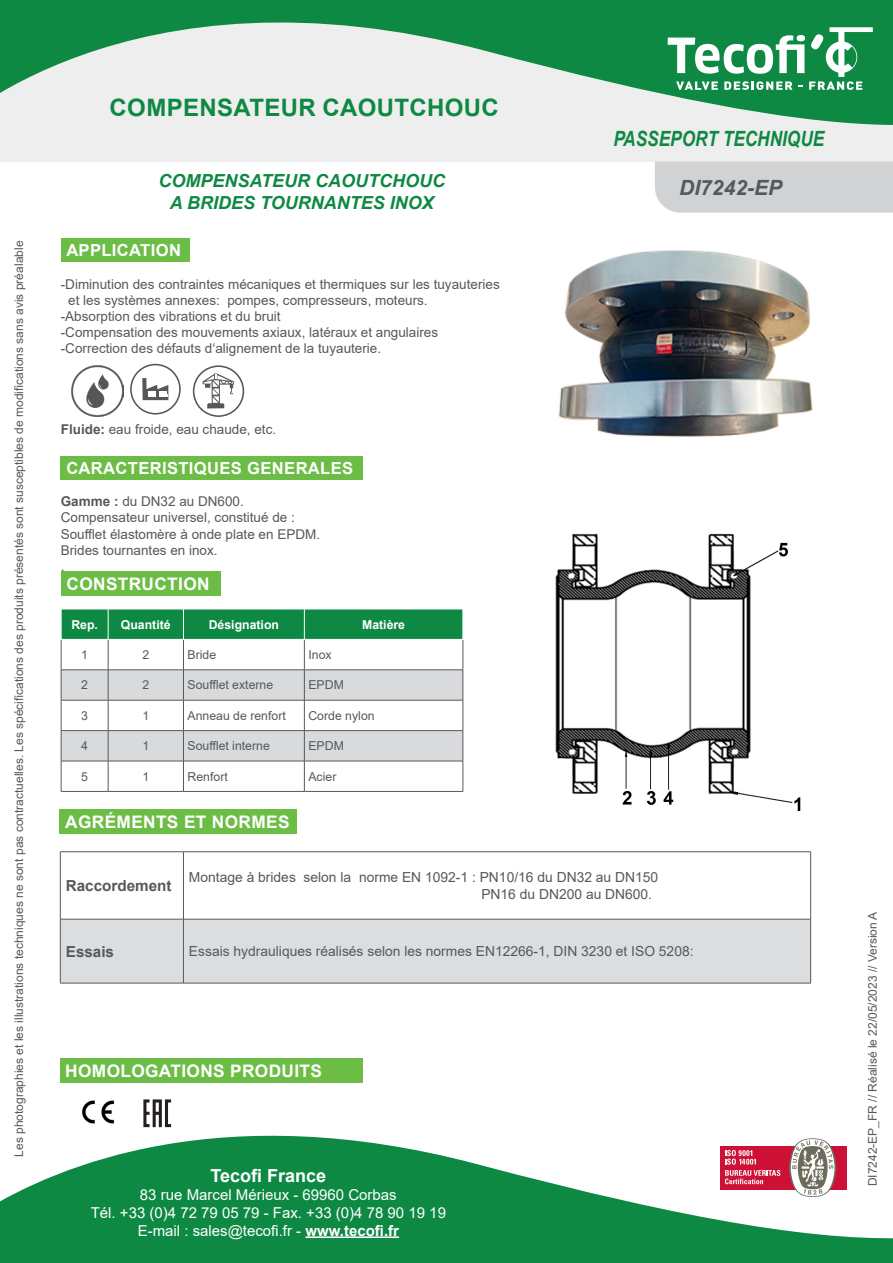
<style>
.page{position:relative;width:893px;height:1263px;background:#fff}
.page>*{position:absolute;margin:0;border:0;box-sizing:border-box;transform-origin:0 0}
.t1{font:700 24px "Arial";letter-spacing:.015em;color:#0e8943}
.t2{font:italic 700 21px "Arial Narrow";color:#0e8943}
.t3{font:italic 700 21px "Arial";color:#57585a}
.t4{font:italic 700 18px/21.6px "Arial";color:#0e8943;text-align:center}
.t5{font:700 18px "Arial";color:#fff}
.t6{font:700 17.25px "Arial";letter-spacing:.02em;color:#fff}
.t7{font:700 16.65px "Arial";letter-spacing:.02em;color:#fff}
.t8{font:700 15.15px "Arial";color:#57585a}
.t9{font:15px/18px "Arial";color:#fff;text-align:center}
.t10{font:13.8px "Arial";color:#57585a}
.t11{font:13.5px/16.2px "Arial";color:#57585a}
.t12{font:12.3px "Arial";color:#57585a}
.t13{font:700 12.3px "Arial";color:#fff}
.t14{font:12px "Arial";color:#57585a}
.s1{font-weight:700}
</style>
<div class="page">
<div style="left:0;top:0;width:893px;height:162px;background:#eee"></div>
<div style="left:655px;top:162px;width:238px;height:51px;background:#d1d2d4"></div>
<svg style="left:0;top:0;width:893px;height:125px"></svg>
<svg style="left:0;top:1135px;width:893px;height:128px;fill:#0e8943"></svg>
<hr style="left:305px;top:1236px;width:94px;height:2px;background:#fff">
<svg style="left:668px;top:27px;width:205px;height:63px;background:#59ad7d"></svg>
<svg style="left:708px;top:1135px;width:150px;height:63px"></svg>
<div style="left:61px;top:239px;width:128px;height:23px;background:#6cbd45"></div>
<div style="left:61px;top:456px;width:302px;height:23px;background:#6cbd45"></div>
<img style="left:72px;top:365px;width:51px;height:52px">
<div style="left:193px;top:365px;width:51px;height:52px;border:2px solid #585656;border-radius:50%"></div>
<svg style="left:203px;top:373px;width:31px;height:35px"></svg>
<img style="left:558px;top:250px;width:255px;height:187px">
<div style="left:60px;top:1058px;width:302px;height:24px;background:#6cbd45"></div>
<div style="left:130px;top:364px;width:51px;height:50px;border:2px solid #585656;border-radius:50%"></div>
<svg style="left:142px;top:378px;width:26px;height:22px"></svg>
<div style="left:61px;top:571px;width:159px;height:24px;background:#6cbd45"></div>
<img style="left:82px;top:1100px;width:33px;height:24px">
<svg style="left:143px;top:1099px;width:28px;height:28px"></svg>
<img style="left:555px;top:533px;width:246px;height:278px">
<div style="left:62px;top:610px;width:401px;height:29px;background:#0e8943"></div>
<svg style="left:62px;top:640px;width:401px;height:151px"></svg>
<svg style="left:62px;top:670px;width:401px;height:91px"></svg>
<hr style="left:61px;top:640px;width:1px;height:30px;background:#57585a">
<hr style="left:108px;top:640px;width:1px;height:30px;background:#57585a">
<hr style="left:183px;top:640px;width:1px;height:30px;background:#57585a">
<hr style="left:304px;top:640px;width:1px;height:30px;background:#57585a">
<hr style="left:463px;top:640px;width:1px;height:30px;background:#57585a">
<hr style="left:61px;top:669px;width:47px;height:1px;background:#57585a">
<hr style="left:61px;top:670px;width:1px;height:30px;background:#57585a">
<hr style="left:108px;top:669px;width:75px;height:1px;background:#57585a">
<hr style="left:108px;top:670px;width:1px;height:30px;background:#57585a">
<hr style="left:183px;top:669px;width:121px;height:1px;background:#57585a">
<hr style="left:183px;top:670px;width:1px;height:30px;background:#57585a">
<hr style="left:304px;top:669px;width:159px;height:1px;background:#57585a">
<hr style="left:304px;top:670px;width:1px;height:30px;background:#57585a">
<hr style="left:463px;top:670px;width:1px;height:30px;background:#57585a">
<hr style="left:61px;top:700px;width:47px;height:1px;background:#57585a">
<hr style="left:61px;top:700px;width:1px;height:30px;background:#57585a">
<hr style="left:108px;top:700px;width:75px;height:1px;background:#57585a">
<hr style="left:108px;top:700px;width:1px;height:30px;background:#57585a">
<hr style="left:183px;top:700px;width:121px;height:1px;background:#57585a">
<hr style="left:183px;top:700px;width:1px;height:30px;background:#57585a">
<hr style="left:304px;top:700px;width:159px;height:1px;background:#57585a">
<hr style="left:304px;top:700px;width:1px;height:30px;background:#57585a">
<hr style="left:463px;top:700px;width:1px;height:30px;background:#57585a">
<hr style="left:61px;top:730px;width:47px;height:1px;background:#57585a">
<hr style="left:61px;top:731px;width:1px;height:30px;background:#57585a">
<hr style="left:108px;top:730px;width:75px;height:1px;background:#57585a">
<hr style="left:108px;top:731px;width:1px;height:30px;background:#57585a">
<hr style="left:183px;top:730px;width:121px;height:1px;background:#57585a">
<hr style="left:183px;top:731px;width:1px;height:30px;background:#57585a">
<hr style="left:304px;top:730px;width:159px;height:1px;background:#57585a">
<hr style="left:304px;top:731px;width:1px;height:30px;background:#57585a">
<hr style="left:463px;top:731px;width:1px;height:30px;background:#57585a">
<hr style="left:61px;top:761px;width:47px;height:1px;background:#57585a">
<hr style="left:61px;top:761px;width:1px;height:30px;background:#57585a">
<hr style="left:108px;top:761px;width:75px;height:1px;background:#57585a">
<hr style="left:108px;top:761px;width:1px;height:30px;background:#57585a">
<hr style="left:183px;top:761px;width:121px;height:1px;background:#57585a">
<hr style="left:183px;top:761px;width:1px;height:30px;background:#57585a">
<hr style="left:304px;top:761px;width:159px;height:1px;background:#57585a">
<hr style="left:304px;top:761px;width:1px;height:30px;background:#57585a">
<hr style="left:463px;top:761px;width:1px;height:30px;background:#57585a">
<hr style="left:61px;top:791px;width:47px;height:1px;background:#57585a">
<hr style="left:108px;top:791px;width:75px;height:1px;background:#57585a">
<hr style="left:183px;top:791px;width:121px;height:1px;background:#57585a">
<hr style="left:304px;top:791px;width:159px;height:1px;background:#57585a">
<hr style="left:108px;top:609px;width:1px;height:30px;background:#fff">
<hr style="left:183px;top:609px;width:1px;height:30px;background:#fff">
<hr style="left:304px;top:609px;width:1px;height:30px;background:#fff">
<div style="left:60px;top:809px;width:237px;height:24px;background:#6cbd45"></div>
<svg style="left:61px;top:852px;width:749px;height:67px"></svg>
<div style="left:61px;top:920px;width:749px;height:63px;background:#dcdddf"></div>
<hr style="left:60px;top:851px;width:123px;height:1px;background:#57585a">
<hr style="left:60px;top:852px;width:1px;height:67px;background:#57585a">
<hr style="left:183px;top:851px;width:628px;height:1px;background:#57585a">
<hr style="left:183px;top:852px;width:1px;height:67px;background:#57585a">
<hr style="left:810px;top:852px;width:1px;height:67px;background:#57585a">
<hr style="left:60px;top:919px;width:123px;height:1px;background:#57585a">
<hr style="left:60px;top:919px;width:1px;height:64px;background:#57585a">
<hr style="left:183px;top:919px;width:628px;height:1px;background:#57585a">
<hr style="left:183px;top:919px;width:1px;height:64px;background:#57585a">
<hr style="left:810px;top:919px;width:1px;height:64px;background:#57585a">
<hr style="left:60px;top:983px;width:123px;height:1px;background:#57585a">
<hr style="left:183px;top:983px;width:628px;height:1px;background:#57585a">
<p class="t14" style="left:11px;top:1157px;width:917px;rotate:-90deg">Les photographies et les illustrations techniques ne sont pas contractuelles. Les spécifications des produits présentés sont susceptibles de modifications sans avis préalable</p>
<h1 class="t1" style="left:110px;top:91px;width:391px">COMPENSATEUR CAOUTCHOUC</h1>
<h3 class="t4" style="left:158px;top:171px;width:288px">COMPENSATEUR CAOUTCHOUC<br>A BRIDES TOURNANTES INOX</h3>
<p class="t7" style="left:66px;top:239px;width:116px">APPLICATION</p>
<p class="t11" style="left:61px;top:276px;width:440px">-Diminution des contraintes mécaniques et thermiques sur les tuyauteries</p>
<p class="t11" style="left:68px;top:292px;width:361px">et les systèmes annexes: pompes, compresseurs, moteurs.</p>
<p class="t11" style="left:61px;top:308px;width:221px">-Absorption des vibrations et du bruit</p>
<p class="t11" style="left:61px;top:324px;width:379px">-Compensation des mouvements axiaux, latéraux et angulaires</p>
<p class="t11" style="left:61px;top:340px;width:322px">-Correction des défauts d‘alignement de la tuyauterie.</p>
<p class="t11" style="left:61px;top:421px;width:217px"><span class="s1">Fluide:</span> eau froide, eau chaude, etc.</p>
<p class="t7" style="left:66px;top:456px;width:288px">CARACTERISTIQUES GENERALES</p>
<p class="t11" style="left:61px;top:493px;width:261px"><span class="s1">Gamme :</span> du DN32 au DN600.<br>Compensateur universel, constitué de :<br>Soufflet élastomère à onde plate en EPDM.<br>Brides tournantes en inox.</p>
<p class="t10" style="left:61px;top:557px;width:5px">.</p>
<p class="t6" style="left:67px;top:571px;width:145px">CONSTRUCTION</p>
<p class="t13" style="left:71px;top:616px;width:28px">Rep.</p>
<p class="t13" style="left:121px;top:616px;width:51px">Quantité</p>
<p class="t13" style="left:209px;top:616px;width:72px">Désignation</p>
<p class="t13" style="left:362px;top:616px;width:44px">Matière</p>
<p class="t12" style="left:81px;top:646px;width:8px">1</p>
<p class="t12" style="left:142px;top:646px;width:8px">2</p>
<p class="t12" style="left:188px;top:646px;width:30px">Bride</p>
<p class="t12" style="left:308px;top:646px;width:25px">Inox</p>
<p class="t12" style="left:81px;top:677px;width:8px">2</p>
<p class="t12" style="left:142px;top:677px;width:8px">2</p>
<p class="t12" style="left:188px;top:677px;width:87px">Soufflet externe</p>
<p class="t12" style="left:308px;top:677px;width:37px">EPDM</p>
<p class="t12" style="left:81px;top:707px;width:8px">3</p>
<p class="t12" style="left:142px;top:707px;width:8px">1</p>
<p class="t12" style="left:188px;top:707px;width:100px">Anneau de renfort</p>
<p class="t12" style="left:308px;top:707px;width:68px">Corde nylon</p>
<p class="t12" style="left:81px;top:737px;width:8px">4</p>
<p class="t12" style="left:142px;top:737px;width:8px">1</p>
<p class="t12" style="left:188px;top:737px;width:84px">Soufflet interne</p>
<p class="t12" style="left:308px;top:737px;width:37px">EPDM</p>
<p class="t12" style="left:81px;top:768px;width:8px">5</p>
<p class="t12" style="left:142px;top:768px;width:8px">1</p>
<p class="t12" style="left:188px;top:768px;width:42px">Renfort</p>
<p class="t12" style="left:308px;top:768px;width:29px">Acier</p>
<p class="t6" style="left:65px;top:809px;width:226px">AGRÉMENTS ET NORMES</p>
<h2 class="t2" style="left:613px;top:123px;width:212px">PASSEPORT TECHNIQUE</h2>
<h2 class="t3" style="left:679px;top:174px;width:104px">DI7242-EP</h2>
<p class="t8" style="left:66px;top:875px;width:107px">Raccordement</p>
<p class="t10" style="left:189px;top:868px;width:471px">Montage à brides selon la norme EN 1092-1 : PN10/16 du DN32 au DN150</p>
<p class="t10" style="left:481px;top:884px;width:172px">PN16 du DN200 au DN600.</p>
<p class="t8" style="left:66px;top:941px;width:50px">Essais</p>
<p class="t10" style="left:189px;top:942px;width:506px">Essais hydrauliques réalisés selon les normes EN12266-1, DIN 3230 et ISO 5208:</p>
<p class="t6" style="left:65px;top:1058px;width:258px">HOMOLOGATIONS PRODUITS</p>
<h3 class="t5" style="left:211px;top:1162px;width:117px">Tecofi France</h3>
<p class="t9" style="left:91px;top:1185px;width:357px">83 rue Marcel Mérieux - 69960 Corbas<br>Tél. +33 (0)4 72 79 05 79 - Fax. +33 (0)4 78 90 19 19<br>E-mail : sales@tecofi.fr - <span class="s1">www.tecofi.fr</span></p>
<p class="t14" style="left:864px;top:1186px;width:276px;rotate:-90deg">DI7242-EP_FR // Réalisé le 22/05/2023 // Version A</p>
</div>
